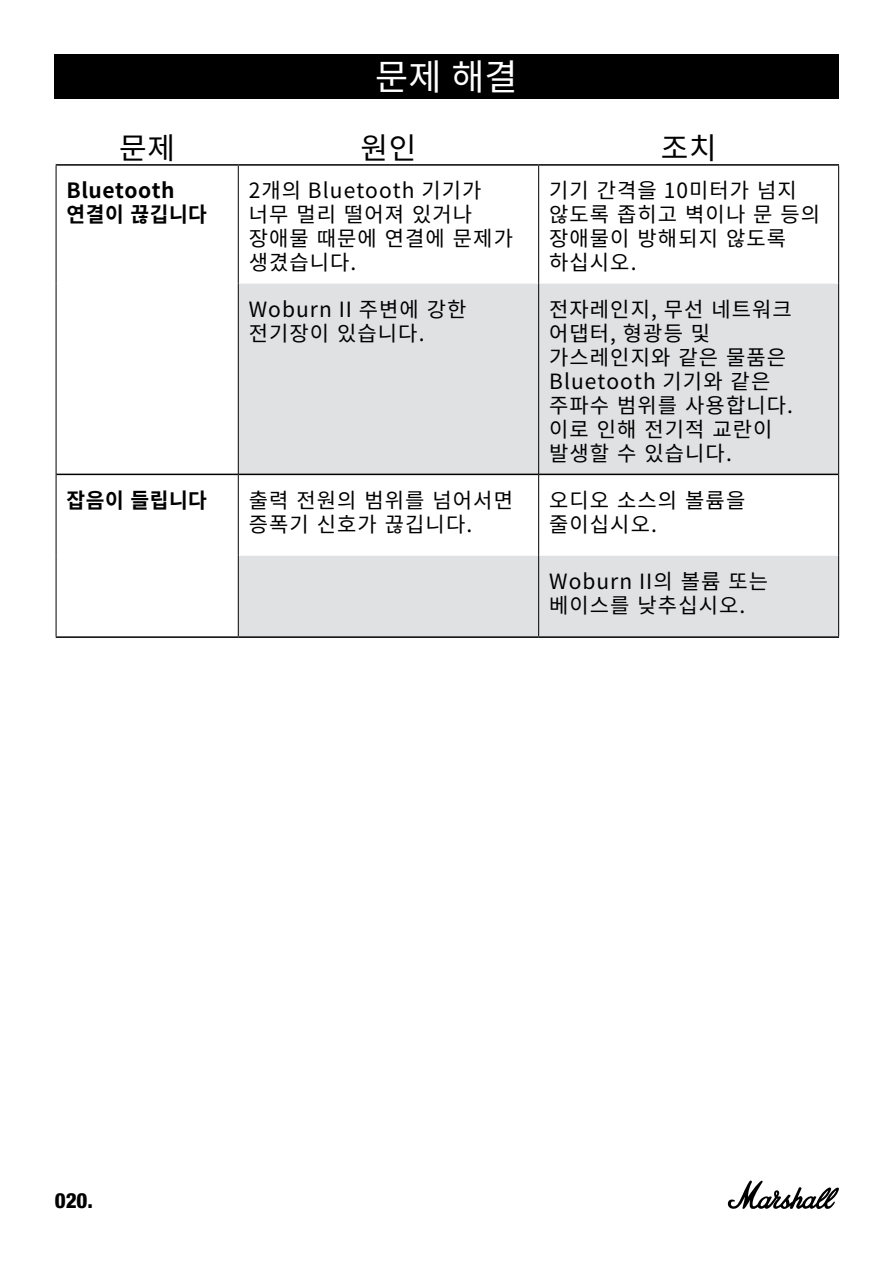
<style>
.page{position:relative;width:893px;height:1263px;background:#fff}
.page>*{position:absolute;margin:0;border:0;box-sizing:border-box;transform-origin:0 0}
.t1{font:36px "Noto Sans CJ Kkr";color:#fff}
.t2{font:30px "Noto Sans CJ Kkr";color:#000}
.t3{font:21px/24px "Noto Sans CJ Kkr";letter-spacing:.05em;color:#000}
.t4{font:700 21px/24px "Noto Sans CJ Kkr";letter-spacing:.025em;color:#000}
.t5{font:800 condensed 21px "Helvetica Neue LT Std";color:#000}
</style>
<div class="page">
<div style="left:54px;top:54px;width:785px;height:44px;background:#000"></div>
<svg style="left:727px;top:1180px;width:112px;height:29px"></svg>
<svg style="left:239px;top:284px;width:599px;height:352px;fill:#e0e1e2"></svg>
<hr style="left:56px;top:474px;width:182px;height:1px;background:#000">
<hr style="left:56px;top:636px;width:182px;height:2px;background:#000">
<hr style="left:56px;top:164px;width:182px;height:2px;background:#000">
<hr style="left:238px;top:164px;width:301px;height:2px;background:#000">
<hr style="left:539px;top:164px;width:300px;height:2px;background:#000">
<hr style="left:239px;top:474px;width:299px;height:1px;background:#000">
<hr style="left:539px;top:474px;width:299px;height:1px;background:#000">
<hr style="left:238px;top:636px;width:301px;height:2px;background:#000">
<hr style="left:539px;top:636px;width:300px;height:2px;background:#000">
<hr style="left:56px;top:166px;width:1px;height:118px;background:#000">
<hr style="left:56px;top:284px;width:1px;height:190px;background:#000">
<hr style="left:56px;top:474px;width:1px;height:82px;background:#000">
<hr style="left:56px;top:556px;width:1px;height:80px;background:#000">
<hr style="left:238px;top:166px;width:1px;height:118px;background:#000">
<hr style="left:538px;top:166px;width:1px;height:118px;background:#000">
<hr style="left:838px;top:166px;width:1px;height:118px;background:#000">
<hr style="left:238px;top:284px;width:1px;height:190px;background:#000">
<hr style="left:538px;top:284px;width:1px;height:190px;background:#000">
<hr style="left:838px;top:284px;width:1px;height:190px;background:#000">
<hr style="left:238px;top:474px;width:1px;height:82px;background:#000">
<hr style="left:538px;top:474px;width:1px;height:82px;background:#000">
<hr style="left:838px;top:474px;width:1px;height:82px;background:#000">
<hr style="left:238px;top:556px;width:1px;height:80px;background:#000">
<hr style="left:538px;top:556px;width:1px;height:80px;background:#000">
<hr style="left:838px;top:556px;width:1px;height:80px;background:#000">
<h1 class="t1" style="left:375px;top:57px;width:144px">문제 해결</h1>
<h2 class="t2" style="left:119px;top:131px;width:57px">문제</h2>
<h2 class="t2" style="left:360px;top:131px;width:57px">원인</h2>
<h2 class="t2" style="left:661px;top:131px;width:57px">조치</h2>
<p class="t4" style="left:67px;top:179px;width:142px">Bluetooth 연결이 끊깁니다</p>
<p class="t3" style="left:249px;top:179px;width:266px">2개의 Bluetooth 기기가 너무 멀리 떨어져 있거나 장애물 때문에 연결에 문제가 생겼습니다.</p>
<p class="t3" style="left:549px;top:179px;width:273px">기기 간격을 10미터가 넘지 않도록 좁히고 벽이나 문 등의 장애물이 방해되지 않도록 하십시오.</p>
<p class="t3" style="left:249px;top:298px;width:219px">Woburn II 주변에 강한 전기장이 있습니다.</p>
<p class="t3" style="left:549px;top:298px;width:245px">전자레인지, 무선 네트워크 어댑터, 형광등 및 가스레인지와 같은 물품은<br>Bluetooth 기기와 같은 주파수 범위를 사용합니다. 이로 인해 전기적 교란이 발생할 수 있습니다.</p>
<p class="t4" style="left:67px;top:488px;width:142px">잡음이 들립니다</p>
<p class="t3" style="left:249px;top:488px;width:266px">출력 전원의 범위를 넘어서면 증폭기 신호가 끊깁니다.</p>
<p class="t3" style="left:549px;top:488px;width:198px">오디오 소스의 볼륨을 줄이십시오.</p>
<p class="t3" style="left:549px;top:570px;width:220px">Woburn II의 볼륨 또는 베이스를 낮추십시오.</p>
<p class="t5" style="left:55px;top:1187px;width:40px">020.</p>
</div>
